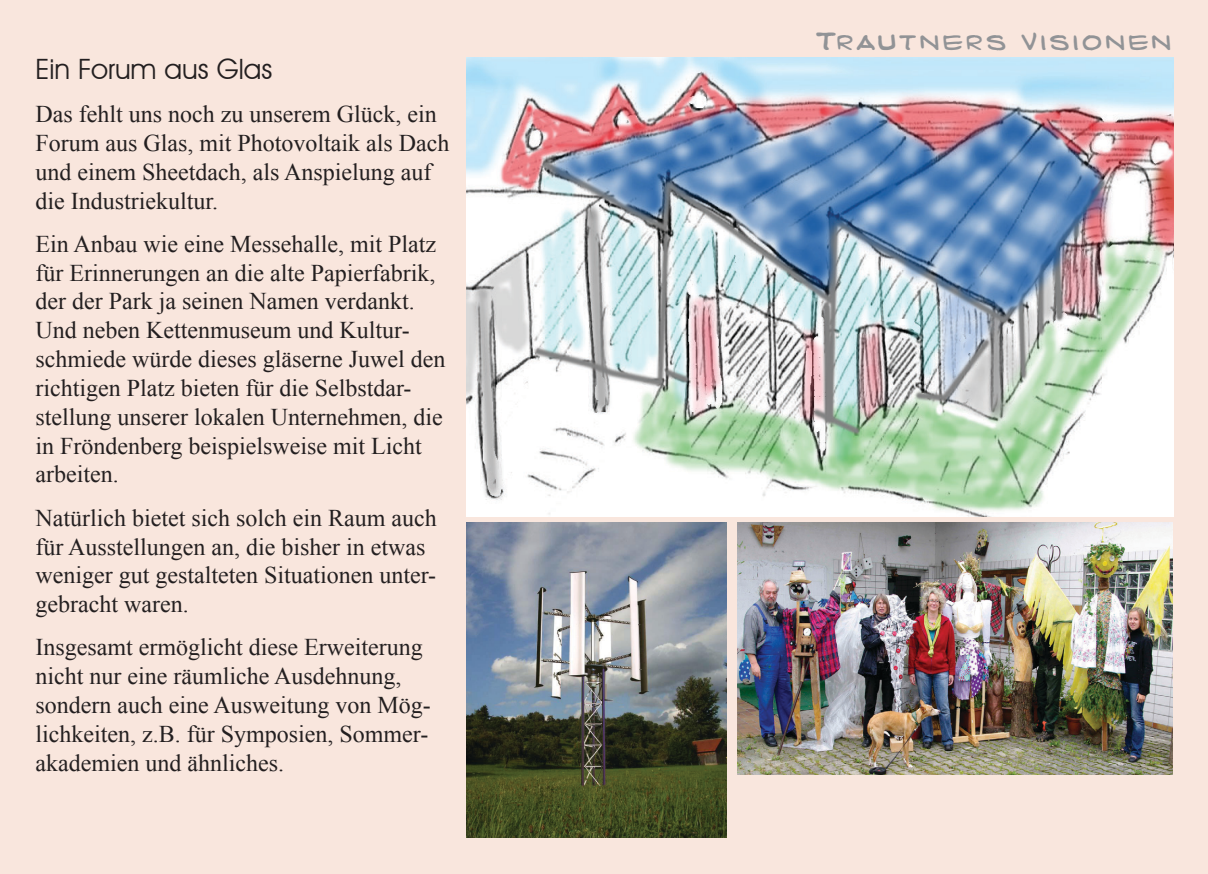
<style>
.page{position:relative;width:1208px;height:874px;background:#fff}
.page>*{position:absolute;margin:0;border:0;box-sizing:border-box;transform-origin:0 0}
.t1{font:28px "Avant Garde IT Cby BT";color:#231f20}
.t2{font:24px/28.8px "Times New Roman";color:#231f20}
.t3{font:20px "Carl Barks Script";letter-spacing:.16em;color:#919396}
</style>
<div class="page">
<div style="left:0;top:0;width:1208px;height:873px;background:#f9e6dd"></div>
<div style="left:35px;top:57px;width:418px;height:780px;background:#f9e6dd"></div>
<img style="left:466px;top:58px;width:708px;height:458px">
<img style="left:737px;top:522px;width:435px;height:252px">
<img style="left:466px;top:522px;width:261px;height:315px">
<p class="t1" style="left:35px;top:52px;width:238px">Ein Forum aus Glas</p>
<p class="t2" style="left:35px;top:99px;width:415px">Das fehlt uns noch zu unserem Glück, ein Forum aus Glas, mit Photovoltaik als Dach und einem Sheetdach, als Anspielung auf die Industriekultur.</p>
<p class="t2" style="left:35px;top:229px;width:411px">Ein Anbau wie eine Messehalle, mit Platz für Erinnerungen an die alte Papierfabrik, der der Park ja seinen Namen verdankt.<br>Und neben Kettenmuseum und Kultur&shy;schmiede würde dieses gläserne Juwel den richtigen Platz bieten für die Selbstdar&shy;stellung unserer lokalen Unternehmen, die in Fröndenberg beispielsweise mit Licht arbeiten.</p>
<p class="t2" style="left:35px;top:502px;width:403px">Natürlich bietet sich solch ein Raum auch für Ausstellungen an, die bisher in etwas weniger gut gestalteten Situationen unter&shy;gebracht waren.</p>
<p class="t2" style="left:35px;top:632px;width:397px">Insgesamt ermöglicht diese Erweiterung nicht nur eine räumliche Ausdehnung, sondern auch eine Ausweitung von Mög&shy;lichkeiten, z.B. für Symposien, Sommer&shy;akademien und ähnliches.</p>
<p class="t3" style="left:815px;top:31px;width:357px">Trautners Visionen</p>
</div>
